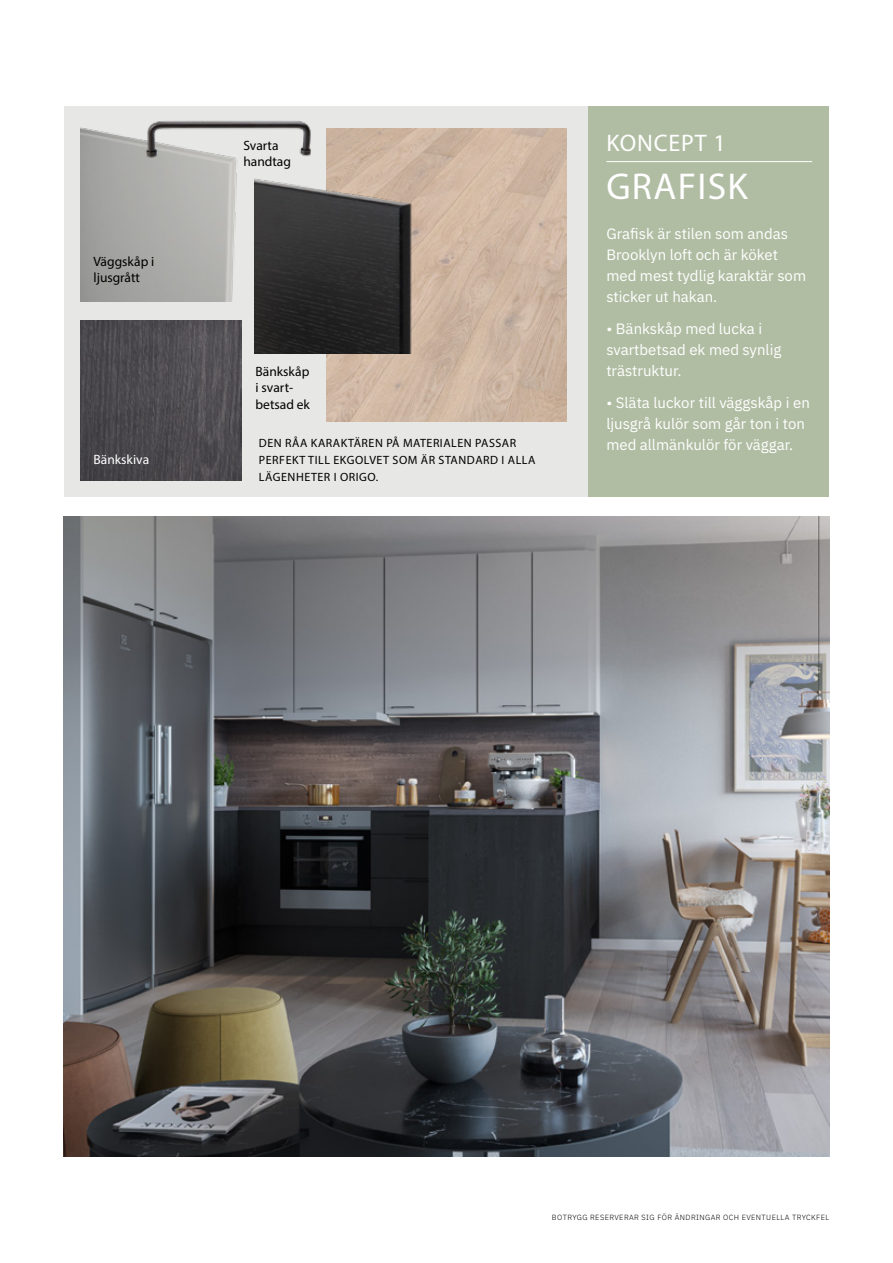
<style>
.page{position:relative;width:893px;height:1263px;background:#fff}
.page>*{position:absolute;margin:0;border:0;box-sizing:border-box;transform-origin:0 0}
.t1{font:37.5px "Myriad Pro";letter-spacing:.035em;color:#fff}
.t2{font:24px "Myriad Pro";letter-spacing:.035em;color:#fff}
.t3{font:15px/21px "IBM Plex Sans";color:#fff}
.t4{font:13.5px/16.5px "Myriad Pro";color:#000}
.t5{font:13.5px "Myriad Pro";color:#fff}
.t6{font:12px/17.2px "Myriad Pro";letter-spacing:.045em;color:#000}
.t7{font:300 7.5px "IBM Plex Sans";letter-spacing:.055em;color:#000}
</style>
<div class="page">
<div style="left:64px;top:106px;width:524px;height:390px;background:#e7e7e5"></div>
<div style="left:588px;top:106px;width:241px;height:390px;background:#b0bda3"></div>
<img style="left:64px;top:517px;width:765px;height:640px">
<img style="left:81px;top:127px;width:156px;height:174px">
<img style="left:81px;top:321px;width:160px;height:160px">
<img style="left:143px;top:120px;width:168px;height:43px">
<img style="left:326px;top:128px;width:241px;height:294px">
<img style="left:254px;top:174px;width:180px;height:180px">
<hr style="left:606px;top:161px;width:206px;height:1px;background:#fff">
<p class="t4" style="left:94px;top:253px;width:62px">Väggskåp i ljusgrått</p>
<p class="t5" style="left:94px;top:451px;width:57px">Bänkskiva</p>
<p class="t4" style="left:243px;top:137px;width:49px">Svarta handtag</p>
<p class="t4" style="left:256px;top:363px;width:56px">Bänkskåp i svart&shy;betsad ek</p>
<p class="t6" style="left:259px;top:434px;width:278px">DEN RÅA KARAKTÄREN PÅ MATERIALEN PASSAR<br>PERFEKT TILL EKGOLVET SOM ÄR STANDARD I ALLA<br>LÄGENHETER I ORIGO.</p>
<h2 class="t2" style="left:606px;top:128px;width:121px">KONCEPT 1</h2>
<h1 class="t1" style="left:606px;top:163px;width:143px">GRAFISK</h1>
<p class="t3" style="left:606px;top:222px;width:201px">Grafisk är stilen som andas<br>Brooklyn loft och är köket med mest tydlig karaktär som sticker ut hakan.</p>
<p class="t3" style="left:606px;top:317px;width:176px">• Bänkskåp med lucka i svartbetsad ek med synlig trästruktur.</p>
<p class="t3" style="left:606px;top:390px;width:205px">• Släta luckor till väggskåp i en ljusgrå kulör som går ton i ton med allmänkulör för väggar.</p>
<p class="t7" style="left:552px;top:1211px;width:279px">BOTRYGG RESERVERAR SIG FÖR ÄNDRINGAR OCH EVENTUELLA TRYCKFEL</p>
</div>
